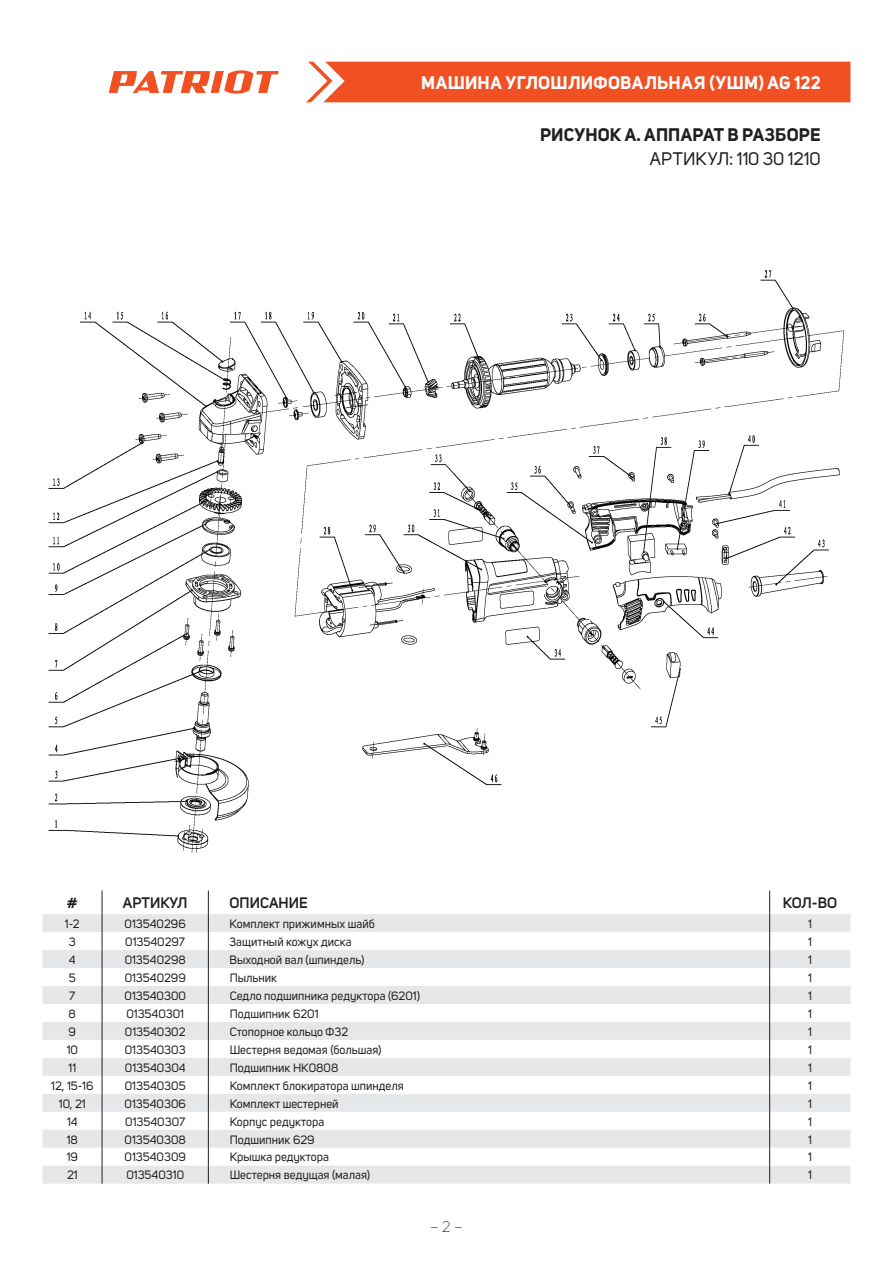
<style>
.page{position:relative;width:893px;height:1263px;background:#fff}
.page>*{position:absolute;margin:0;border:0;box-sizing:border-box;transform-origin:0 0}
.t1{font:700 18px "Uni Sans";letter-spacing:.015em;color:#fff}
.t2{font:700 18px "Uni Sans";letter-spacing:.01em;color:#231f20}
.t3{font:18px "Uni Sans";color:#231f20}
.t4{font:600 15px "Uni Sans";color:#231f20}
.t5{font:300 15px "Uni Sans";color:#231f20}
.t6{font:12px "Uni Sans";color:#231f20}
</style>
<div class="page">
<div style="left:306px;top:62px;width:544px;height:40px;background:#f15122"></div>
<svg style="left:109px;top:70px;width:170px;height:24px"></svg>
<svg style="left:43px;top:914px;width:807px;height:269px;fill:#e6e7e9"></svg>
<svg style="left:102px;top:890px;width:1px;height:293px"></svg>
<svg style="left:208px;top:890px;width:1px;height:293px"></svg>
<svg style="left:769px;top:890px;width:1px;height:293px"></svg>
<img style="left:48px;top:270px;width:797px;height:583px">
<h1 class="t1" style="left:421px;top:72px;width:401px">МАШИНА УГЛОШЛИФОВАЛЬНАЯ (УШМ) AG 122</h1>
<h1 class="t2" style="left:540px;top:123px;width:282px">РИСУНОК A. АППАРАТ В РАЗБОРЕ</h1>
<h1 class="t3" style="left:650px;top:148px;width:172px">АРТИКУЛ: 110 30 1210</h1>
<p class="t4" style="left:67px;top:894px;width:12px">#</p>
<p class="t4" style="left:123px;top:894px;width:66px">АРТИКУЛ</p>
<p class="t4" style="left:230px;top:894px;width:80px">ОПИСАНИЕ</p>
<p class="t4" style="left:783px;top:894px;width:56px">КОЛ-ВО</p>
<p class="t6" style="left:65px;top:917px;width:16px">1-2</p>
<p class="t6" style="left:125px;top:917px;width:63px">013540296</p>
<p class="t6" style="left:230px;top:917px;width:147px">Комплект прижимных шайб</p>
<p class="t6" style="left:808px;top:917px;width:5px">1</p>
<p class="t6" style="left:69px;top:935px;width:8px">3</p>
<p class="t6" style="left:125px;top:935px;width:61px">013540297</p>
<p class="t6" style="left:230px;top:935px;width:123px">Защитный кожух диска</p>
<p class="t6" style="left:808px;top:935px;width:5px">1</p>
<p class="t6" style="left:69px;top:953px;width:8px">4</p>
<p class="t6" style="left:125px;top:953px;width:63px">013540298</p>
<p class="t6" style="left:230px;top:953px;width:136px">Выходной вал (шпиндель)</p>
<p class="t6" style="left:808px;top:953px;width:5px">1</p>
<p class="t6" style="left:69px;top:971px;width:8px">5</p>
<p class="t6" style="left:125px;top:971px;width:63px">013540299</p>
<p class="t6" style="left:230px;top:971px;width:49px">Пыльник</p>
<p class="t6" style="left:808px;top:971px;width:5px">1</p>
<p class="t6" style="left:69px;top:989px;width:8px">7</p>
<p class="t6" style="left:125px;top:989px;width:63px">013540300</p>
<p class="t6" style="left:230px;top:989px;width:192px">Седло подшипника редуктора (6201)</p>
<p class="t6" style="left:808px;top:989px;width:5px">1</p>
<p class="t6" style="left:69px;top:1007px;width:9px">8</p>
<p class="t6" style="left:126px;top:1007px;width:59px">013540301</p>
<p class="t6" style="left:230px;top:1007px;width:90px">Подшипник 6201</p>
<p class="t6" style="left:808px;top:1007px;width:5px">1</p>
<p class="t6" style="left:69px;top:1024px;width:9px">9</p>
<p class="t6" style="left:125px;top:1024px;width:62px">013540302</p>
<p class="t6" style="left:230px;top:1024px;width:120px">Стопорное кольцо Ф32</p>
<p class="t6" style="left:808px;top:1024px;width:5px">1</p>
<p class="t6" style="left:67px;top:1042px;width:13px">10</p>
<p class="t6" style="left:125px;top:1042px;width:62px">013540303</p>
<p class="t6" style="left:230px;top:1042px;width:153px">Шестерня ведомая (большая)</p>
<p class="t6" style="left:808px;top:1042px;width:5px">1</p>
<p class="t6" style="left:69px;top:1060px;width:9px">11</p>
<p class="t6" style="left:125px;top:1060px;width:62px">013540304</p>
<p class="t6" style="left:230px;top:1060px;width:110px">Подшипник HK0808</p>
<p class="t6" style="left:808px;top:1060px;width:5px">1</p>
<p class="t6" style="left:51px;top:1078px;width:44px">12, 15-16</p>
<p class="t6" style="left:125px;top:1078px;width:62px">013540305</p>
<p class="t6" style="left:230px;top:1078px;width:176px">Комплект блокиратора шпинделя</p>
<p class="t6" style="left:808px;top:1078px;width:5px">1</p>
<p class="t6" style="left:59px;top:1096px;width:28px">10, 21</p>
<p class="t6" style="left:125px;top:1096px;width:63px">013540306</p>
<p class="t6" style="left:230px;top:1096px;width:111px">Комплект шестерней</p>
<p class="t6" style="left:808px;top:1096px;width:5px">1</p>
<p class="t6" style="left:67px;top:1114px;width:12px">14</p>
<p class="t6" style="left:125px;top:1114px;width:62px">013540307</p>
<p class="t6" style="left:230px;top:1114px;width:96px">Корпус редуктора</p>
<p class="t6" style="left:808px;top:1114px;width:5px">1</p>
<p class="t6" style="left:67px;top:1132px;width:13px">18</p>
<p class="t6" style="left:125px;top:1132px;width:63px">013540308</p>
<p class="t6" style="left:230px;top:1132px;width:86px">Подшипник 629</p>
<p class="t6" style="left:808px;top:1132px;width:5px">1</p>
<p class="t6" style="left:67px;top:1150px;width:13px">19</p>
<p class="t6" style="left:125px;top:1150px;width:63px">013540309</p>
<p class="t6" style="left:230px;top:1150px;width:101px">Крышка редуктора</p>
<p class="t6" style="left:808px;top:1150px;width:5px">1</p>
<p class="t6" style="left:67px;top:1168px;width:12px">21</p>
<p class="t6" style="left:126px;top:1168px;width:59px">013540310</p>
<p class="t6" style="left:230px;top:1168px;width:142px">Шестерня ведущая (малая)</p>
<p class="t6" style="left:808px;top:1168px;width:5px">1</p>
<p class="t5" style="left:430px;top:1218px;width:34px">– 2 –</p>
</div>
